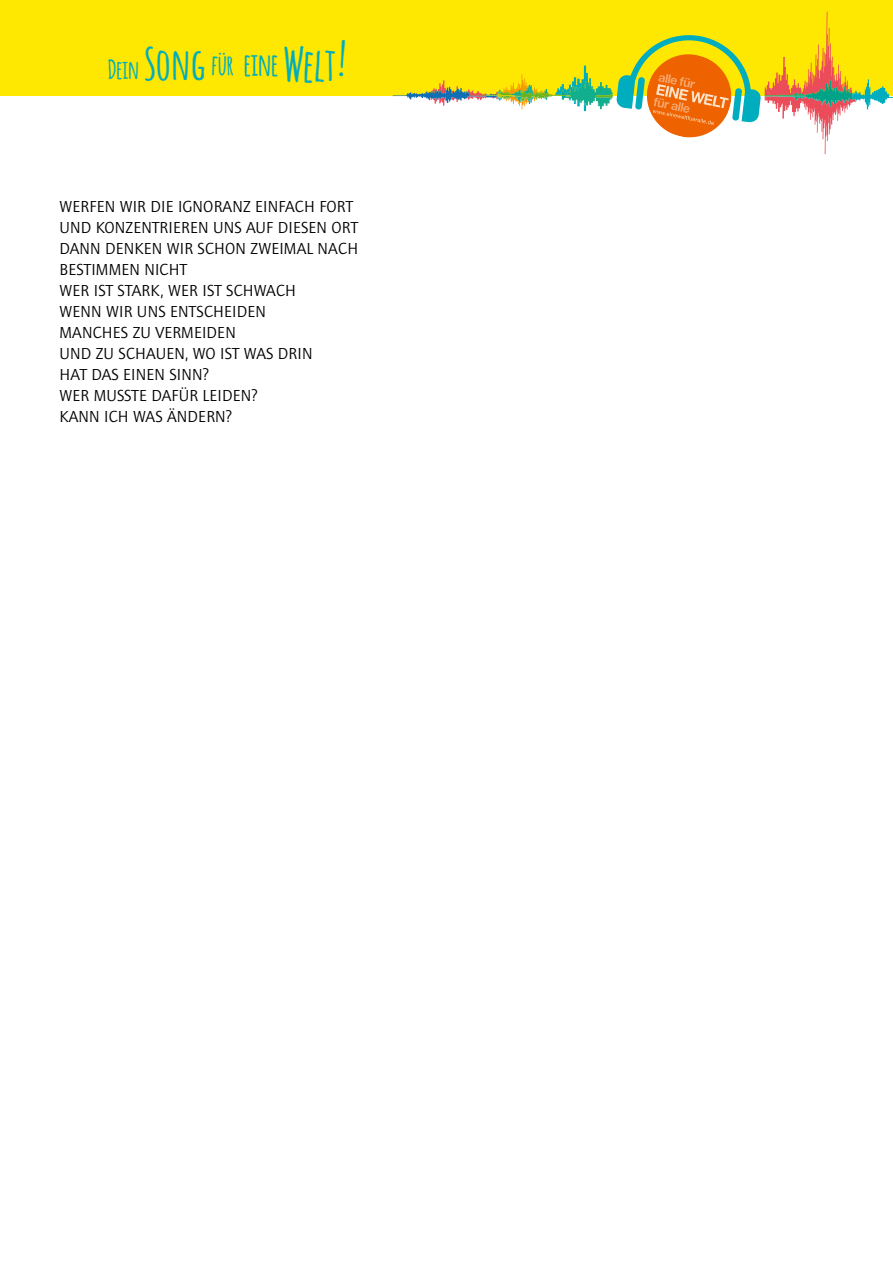
<style>
.page{position:relative;width:893px;height:1263px;background:#fff}
.page>*{position:absolute;margin:0;border:0;box-sizing:border-box;transform-origin:0 0}
.t1{font:700 45.9px "Amatic";color:#00adbe}
.t2{font:700 25.8px "Amatic";color:#00adbe}
.t3{font:16.5px/21px "Quay Sans ITC Std";letter-spacing:.01em;color:#000}
.s1{font-size:43.8px}
.s2{font-size:27.75px}
.s3{font-size:31.5px}
</style>
<div class="page">
<div style="left:0;top:0;width:893px;height:96px;background:#fee700"></div>
<svg style="left:393px;top:12px;width:500px;height:142px"></svg>
<h2 class="t2" style="left:108px;top:51px;width:171px">Dein <span class="s1">Song</span> <span class="s2">für</span> <span class="s3">eine</span></h2>
<h1 class="t1" style="left:284px;top:30px;width:64px;rotate:2deg">Welt!</h1>
<p class="t3" style="left:60px;top:196px;width:300px">WERFEN WIR DIE IGNORANZ EINFACH FORT<br>UND KONZENTRIEREN UNS AUF DIESEN ORT<br>DANN DENKEN WIR SCHON ZWEIMAL NACH<br>BESTIMMEN NICHT<br>WER IST STARK, WER IST SCHWACH<br>WENN WIR UNS ENTSCHEIDEN<br>MANCHES ZU VERMEIDEN<br>UND ZU SCHAUEN, WO IST WAS DRIN<br>HAT DAS EINEN SINN?<br>WER MUSSTE DAFÜR LEIDEN?<br>KANN ICH WAS ÄNDERN?</p>
</div>
